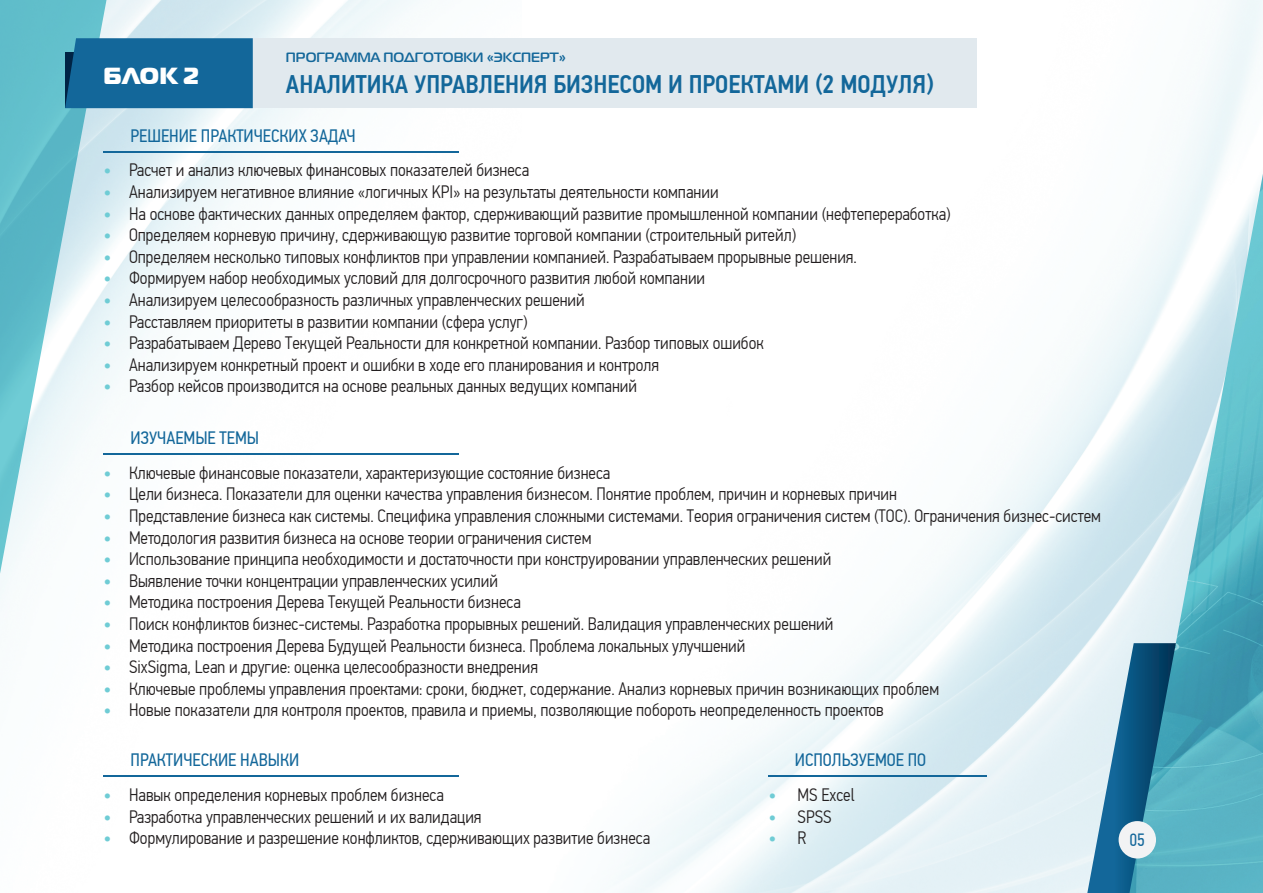
<style>
.page{position:relative;width:1263px;height:893px;background:#fff}
.page>*{position:absolute;margin:0;border:0;box-sizing:border-box;transform-origin:0 0}
.t1{font:500 25.5px "PF Din Text Cond Pro";color:#13679a}
.t2{font:23.25px "ft 40";color:#fff}
.t3{font:300 18px "PF Din Text Cond Pro";color:#231f20}
.t4{font:18px "PF Din Text Cond Pro";color:#13679a}
.t5{font:500 18px "PF Din Text Cond Pro";color:#6fccd5}
.t6{font:17.85px "PF Din Text Cond Pro";color:#13679a}
.t7{font:700 13.5px "Magistral";color:#13679a}
.s1{font-weight:500;color:#6fccd5}
.s2{font-weight:300;color:#231f20}
</style>
<div class="page">
<img style="left:561px;top:0;width:702px;height:893px">
<svg style="left:0;top:0;width:106px;height:592px"></svg>
<svg style="left:1087px;top:643px;width:42px;height:250px;background:#89b4cc"></svg>
<img style="left:1129px;top:174px;width:134px;height:719px">
<div style="left:253px;top:38px;width:724px;height:70px;background:#e1e9ee"></div>
<div style="left:65px;top:38px;width:188px;height:70px;background:#13679a"></div>
<hr style="left:103px;top:453px;width:356px;height:2px;background:#13679a">
<div style="left:1118px;top:821px;width:38px;height:37px;background:#f2f3f4;border-radius:50%"></div>
<hr style="left:103px;top:775px;width:356px;height:2px;background:#13679a">
<hr style="left:768px;top:775px;width:219px;height:2px;background:#13679a">
<hr style="left:103px;top:151px;width:356px;height:2px;background:#13679a">
<p class="t2" style="left:103px;top:60px;width:97px">БЛОК 2</p>
<p class="t7" style="left:286px;top:49px;width:282px">ПРОГРАММА ПОДГОТОВКИ «ЭКСПЕРТ»</p>
<h1 class="t1" style="left:286px;top:69px;width:649px">АНАЛИТИКА УПРАВЛЕНИЯ БИЗНЕСОМ И ПРОЕКТАМИ (2 МОДУЛЯ)</h1>
<p class="t4" style="left:131px;top:125px;width:227px">РЕШЕНИЕ ПРАКТИЧЕСКИХ ЗАДАЧ</p>
<p class="t3" style="left:103px;top:160px;width:427px"><span class="s1">•</span> Расчет и анализ ключевых финансовых показателей бизнеса</p>
<p class="t3" style="left:103px;top:182px;width:617px"><span class="s1">•</span> Анализируем негативное влияние «логичных KPI» на результаты деятельности компании</p>
<p class="t3" style="left:103px;top:203px;width:849px"><span class="s1">•</span> На основе фактических данных определяем фактор, сдерживающий развитие промышленной компании (нефтепереработка)</p>
<p class="t3" style="left:103px;top:225px;width:694px"><span class="s1">•</span> Определяем корневую причину, сдерживающую развитие торговой компании (строительный ритейл)</p>
<p class="t3" style="left:103px;top:246px;width:755px"><span class="s1">•</span> Определяем несколько типовых конфликтов при управлении компанией. Разрабатываем прорывные решения.</p>
<p class="t3" style="left:103px;top:268px;width:603px"><span class="s1">•</span> Формируем набор необходимых условий для долгосрочного развития любой компании</p>
<p class="t3" style="left:103px;top:290px;width:483px"><span class="s1">•</span> Анализируем целесообразность различных управленческих решений</p>
<p class="t3" style="left:103px;top:311px;width:425px"><span class="s1">•</span> Расставляем приоритеты в развитии компании (сфера услуг)</p>
<p class="t3" style="left:103px;top:333px;width:662px"><span class="s1">•</span> Разрабатываем Дерево Текущей Реальности для конкретной компании. Разбор типовых ошибок</p>
<p class="t3" style="left:103px;top:354px;width:557px"><span class="s1">•</span> Анализируем конкретный проект и ошибки в ходе его планирования и контроля</p>
<p class="t3" style="left:103px;top:376px;width:535px"><span class="s1">•</span> Разбор кейсов производится на основе реальных данных ведущих компаний</p>
<p class="t4" style="left:131px;top:427px;width:130px">ИЗУЧАЕМЫЕ ТЕМЫ</p>
<p class="t3" style="left:103px;top:462px;width:508px"><span class="s1">•</span> Ключевые финансовые показатели, характеризующие состояние бизнеса</p>
<p class="t3" style="left:103px;top:484px;width:795px"><span class="s1">•</span> Цели бизнеса. Показатели для оценки качества управления бизнесом. Понятие проблем, причин и корневых причин</p>
<p class="t3" style="left:103px;top:506px;width:999px"><span class="s1">•</span> Представление бизнеса как системы. Специфика управления сложными системами. Теория ограничения систем (ТОС). Ограничения бизнес-систем</p>
<p class="t3" style="left:103px;top:527px;width:489px"><span class="s1">•</span> Методология развития бизнеса на основе теории ограничения систем</p>
<p class="t3" style="left:103px;top:549px;width:729px"><span class="s1">•</span> Использование принципа необходимости и достаточности при конструировании управленческих решений</p>
<p class="t3" style="left:103px;top:570px;width:396px"><span class="s1">•</span> Выявление точки концентрации управленческих усилий</p>
<p class="t3" style="left:103px;top:592px;width:419px"><span class="s1">•</span> Методика построения Дерева Текущей Реальности бизнеса</p>
<p class="t3" style="left:103px;top:614px;width:731px"><span class="s1">•</span> Поиск конфликтов бизнес-системы. Разработка прорывных решений. Валидация управленческих решений</p>
<p class="t3" style="left:103px;top:635px;width:643px"><span class="s1">•</span> Методика построения Дерева Будущей Реальности бизнеса. Проблема локальных улучшений</p>
<p class="t3" style="left:103px;top:657px;width:436px"><span class="s1">•</span> SixSigma, Lean и другие: оценка целесообразности внедрения</p>
<p class="t3" style="left:103px;top:678px;width:837px"><span class="s1">•</span> Ключевые проблемы управления проектами: сроки, бюджет, содержание. Анализ корневых причин возникающих проблем</p>
<p class="t3" style="left:103px;top:700px;width:782px"><span class="s1">•</span> Новые показатели для контроля проектов, правила и приемы, позволяющие побороть неопределенность проектов</p>
<p class="t4" style="left:131px;top:749px;width:170px">ПРАКТИЧЕСКИЕ НАВЫКИ</p>
<p class="t3" style="left:103px;top:784px;width:342px"><span class="s1">•</span> Навык определения корневых проблем бизнеса</p>
<p class="t3" style="left:103px;top:806px;width:380px"><span class="s1">•</span> Разработка управленческих решений и их валидация</p>
<p class="t3" style="left:103px;top:828px;width:548px"><span class="s1">•</span> Формулирование и разрешение конфликтов, сдерживающих развитие бизнеса</p>
<p class="t4" style="left:795px;top:749px;width:133px">ИСПОЛЬЗУЕМОЕ ПО</p>
<p class="t3" style="left:768px;top:784px;width:88px"><span class="s1">•</span> MS Excel</p>
<p class="t3" style="left:768px;top:806px;width:65px"><span class="s1">•</span> SPSS</p>
<p class="t5" style="left:768px;top:827px;width:40px">• <span class="s2">R</span></p>
<p class="t6" style="left:1129px;top:829px;width:17px">05</p>
</div>
